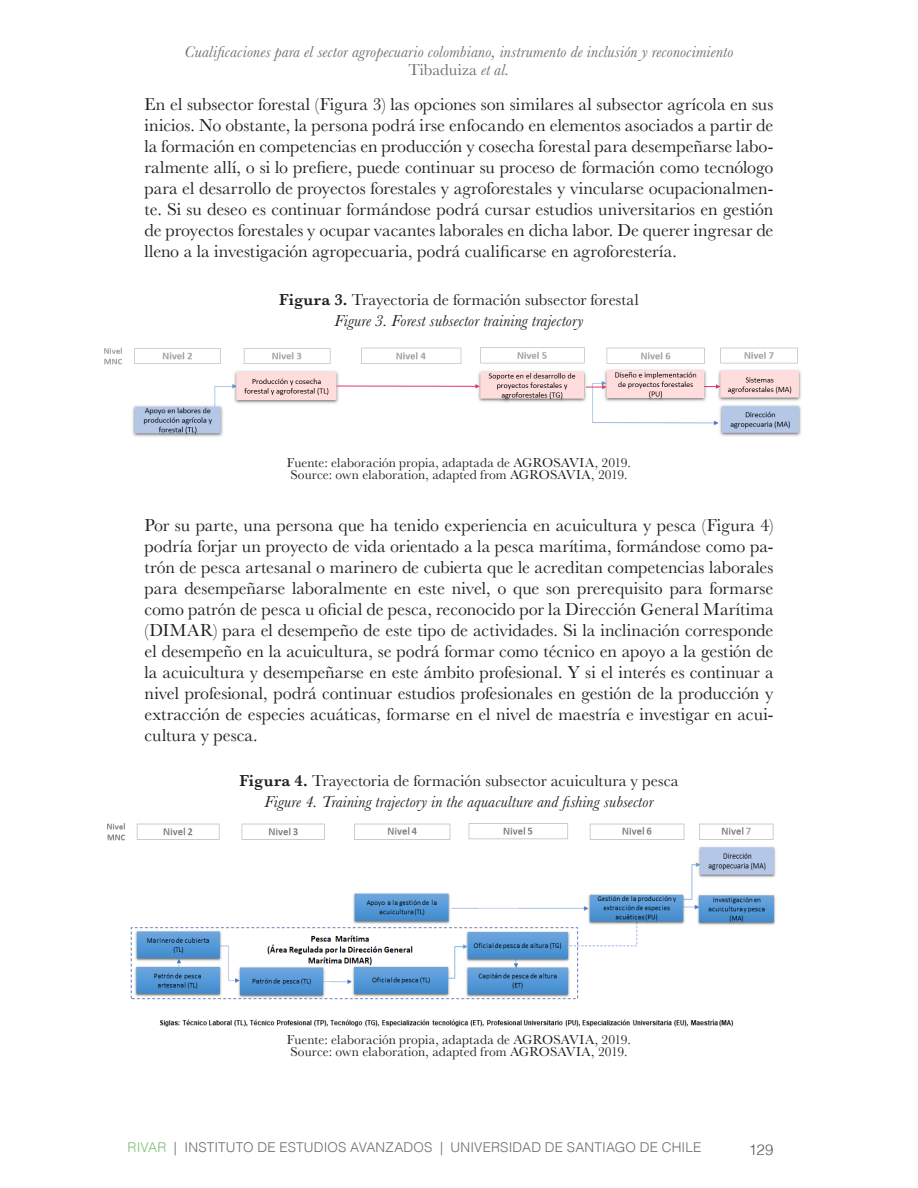
<style>
.page{position:relative;width:918px;height:1188px;background:#fff}
.page>*{position:absolute;margin:0;border:0;box-sizing:border-box;transform-origin:0 0}
.Prosa_después_de_Fig{font:18px/21px "Baskerville";color:#231f20;text-align:justify}
.Título_figura{font:16.5px "Baskerville";color:#231f20}
.título_figura_inglés{font:italic 16.5px "Baskerville";letter-spacing:.01em;color:#231f20}
.t1{font:italic 16.5px/17.5px "Baskerville";letter-spacing:.01em;color:#6c6d70;text-align:center}
.t2{font:300 15px "Helvetica";color:#57585a}
.bajada_fotos{font:13.5px "Baskerville";letter-spacing:.01em;color:#231f20}
.t3{font:300 13.5px "Helvetica";letter-spacing:.01em;color:#6c6d70}
.s1{font-style:normal}
.s2{font-weight:600}
.s3{color:#7fc077}
</style>
<div class="page">
<img style="left:104px;top:347px;width:697px;height:90px">
<img style="left:106px;top:823px;width:670px;height:204px">
<p class="t1" style="left:184px;top:43px;width:551px">Cualificaciones para el sector agropecuario colombiano, instrumento de inclusión y reconocimiento<br><span class="s1">Tibaduiza</span> et al.</p>
<p class="Prosa_después_de_Fig" style="left:145px;top:94px;width:630px">En el subsector forestal (Figura 3) las opciones son similares al subsector agrícola en sus inicios. No obstante, la persona podrá irse enfocando en elementos asociados a partir de la formación en competencias en producción y cosecha forestal para desempeñarse labo&shy;ralmente allí, o si lo prefiere, puede continuar su proceso de formación como tecnólogo para el desarrollo de proyectos forestales y agroforestales y vincularse ocupacionalmen&shy;te. Si su deseo es continuar formándose podrá cursar estudios universitarios en gestión de proyectos forestales y ocupar vacantes laborales en dicha labor. De querer ingresar de lleno a la investigación agropecuaria, podrá cualificarse en agroforestería.</p>
<p class="Título_figura" style="left:279px;top:290px;width:361px"><span class="s2">Figura 3.</span> Trayectoria de formación subsector forestal</p>
<p class="título_figura_inglés" style="left:335px;top:310px;width:250px">Figure 3. Forest subsector training trajectory</p>
<p class="bajada_fotos" style="left:287px;top:454px;width:346px">Fuente: elaboración propia, adaptada de AGROSAVIA, 2019.</p>
<p class="bajada_fotos" style="left:290px;top:466px;width:339px">Source: own elaboration, adapted from AGROSAVIA, 2019.</p>
<p class="Prosa_después_de_Fig" style="left:145px;top:515px;width:630px">Por su parte, una persona que ha tenido experiencia en acuicultura y pesca (Figura 4) podría forjar un proyecto de vida orientado a la pesca marítima, formándose como pa&shy;trón de pesca artesanal o marinero de cubierta que le acreditan competencias laborales para desempeñarse laboralmente en este nivel, o que son prerequisito para formarse como patrón de pesca u oficial de pesca, reconocido por la Dirección General Marítima (DIMAR) para el desempeño de este tipo de actividades. Si la inclinación corresponde el desempeño en la acuicultura, se podrá formar como técnico en apoyo a la gestión de la acuicultura y desempeñarse en este ámbito profesional. Y si el interés es continuar a nivel profesional, podrá continuar estudios profesionales en gestión de la producción y extracción de especies acuáticas, formarse en el nivel de maestría e investigar en acui&shy;cultura y pesca.</p>
<p class="Título_figura" style="left:239px;top:771px;width:441px"><span class="s2">Figura 4.</span> Trayectoria de formación subsector acuicultura y pesca</p>
<p class="título_figura_inglés" style="left:265px;top:791px;width:390px">Figure 4. Training trajectory in the aquaculture and fishing subsector</p>
<p class="bajada_fotos" style="left:287px;top:1031px;width:346px">Fuente: elaboración propia, adaptada de AGROSAVIA, 2019.</p>
<p class="bajada_fotos" style="left:290px;top:1043px;width:339px">Source: own elaboration, adapted from AGROSAVIA, 2019.</p>
<p class="t3" style="left:128px;top:1136px;width:575px"><span class="s3">RIVAR</span> | INSTITUTO DE ESTUDIOS AVANZADOS | UNIVERSIDAD DE SANTIAGO DE CHILE</p>
<p class="t2" style="left:749px;top:1137px;width:26px">129</p>
</div>
